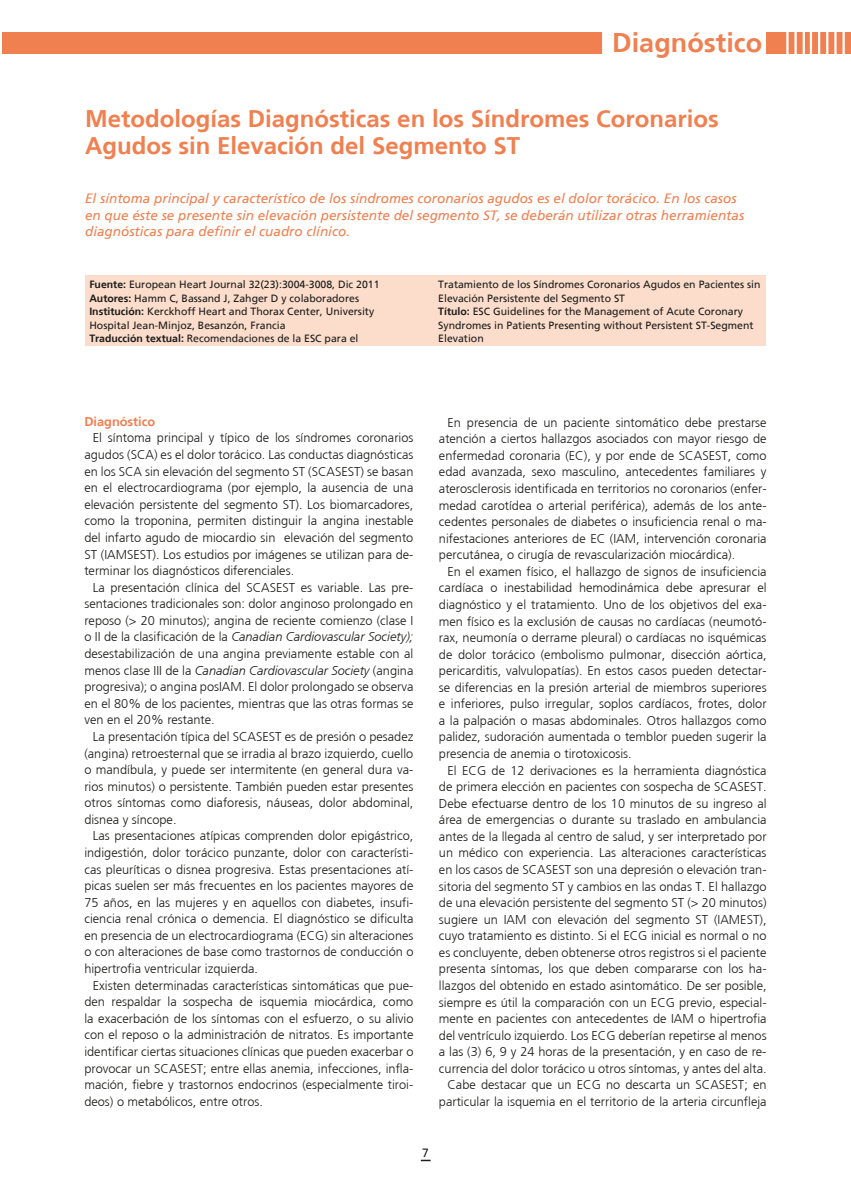
<style>
.page{position:relative;width:851px;height:1191px;background:#fff}
.page>*{position:absolute;margin:0;border:0;box-sizing:border-box;transform-origin:0 0}
.t1{font:700 27px "Frutiger";color:#f08050}
.t2{font:700 24px/26.4px "Frutiger";color:#f08050}
.t3{font:italic 13.5px/16.5px "Frutiger";color:#f08050}
.t4{font:300 12.75px/16.5px "Frutiger";color:#1d1d1b;text-align:justify}
.t5{font:700 12.75px "Frutiger";color:#f08050}
.t6{font:12px "Frutiger";color:#1d1d1b}
.t7{font:10.5px/13.5px "Frutiger";color:#1d1d1b}
.s1{font-weight:700}
.s2{font-style:italic}
</style>
<div class="page">
<div style="left:3px;top:32px;width:847px;height:21px;background:#f08050"></div>
<svg style="left:421px;top:1159px;width:9px;height:2px"></svg>
<div style="left:85px;top:275px;width:680px;height:71px;background:#fcddcb"></div>
<div style="left:602px;top:28px;width:163px;height:30px;background:#fff"></div>
<hr style="left:826px;top:24px;width:2px;height:35px;background:#fff">
<hr style="left:817px;top:25px;width:3px;height:35px;background:#fff">
<hr style="left:809px;top:25px;width:3px;height:35px;background:#fff">
<hr style="left:802px;top:24px;width:2px;height:34px;background:#fff">
<hr style="left:794px;top:24px;width:2px;height:35px;background:#fff">
<hr style="left:786px;top:24px;width:2px;height:35px;background:#fff">
<hr style="left:842px;top:24px;width:2px;height:34px;background:#fff">
<hr style="left:834px;top:24px;width:2px;height:34px;background:#fff">
<h1 class="t1" style="left:612px;top:27px;width:151px">Diagnóstico</h1>
<h2 class="t2" style="left:85px;top:106px;width:635px">Metodologías Diagnósticas en los Síndromes Coronarios<br>Agudos sin Elevación del Segmento ST</h2>
<p class="t3" style="left:85px;top:190px;width:660px">El síntoma principal y característico de los síndromes coronarios agudos es el dolor torácico. En los casos en que éste se presente sin elevación persistente del segmento ST, se deberán utilizar otras herramientas diagnósticas para definir el cuadro clínico.</p>
<p class="t7" style="left:89px;top:277px;width:292px"><span class="s1">Fuente:</span> European Heart Journal 32(23):3004-3008, Dic 2011<br><span class="s1">Autores:</span> Hamm C, Bassand J, Zahger D y colaboradores <span class="s1">Institución:</span> Kerckhoff Heart and Thorax Center, University Hospital Jean-Minjoz, Besanzón, Francia<br><span class="s1">Traducción textual:</span> Recomendaciones de la ESC para el</p>
<p class="t7" style="left:438px;top:278px;width:324px">Tratamiento de los Síndromes Coronarios Agudos en Pacientes sin Elevación Persistente del Segmento ST<br><span class="s1">Título:</span> ESC Guidelines for the Management of Acute Coronary Syndromes in Patients Presenting without Persistent ST-Segment Elevation</p>
<p class="t5" style="left:84px;top:414px;width:72px">Diagnóstico</p>
<p class="t4" style="left:84px;top:430px;width:330px;text-indent:9px">El síntoma principal y típico de los síndromes coronarios agudos (SCA) es el dolor torácico. Las conductas diagnósticas en los SCA sin elevación del segmento ST (SCASEST) se basan en el electrocardiograma (por ejemplo, la ausencia de una elevación persistente del segmento ST). Los biomarcadores, como la troponina, permiten distinguir la angina inestable del infarto agudo de miocardio sin elevación del segmento ST (IAMSEST). Los estudios por imágenes se utilizan para de&shy;terminar los diagnósticos diferenciales.</p>
<p class="t4" style="left:84px;top:579px;width:330px;text-indent:9px">La presentación clínica del SCASEST es variable. Las pre&shy;sentaciones tradicionales son: dolor anginoso prolongado en reposo (&gt; 20 minutos); angina de reciente comienzo (clase I o II de la clasificación de la <span class="s2">Canadian Cardiovascular Society); </span>desestabilización de una angina previamente estable con al menos clase III de la <span class="s2">Canadian Cardiovascular Society</span> (angina progresiva); o angina posIAM. El dolor prolongado se observa en el 80% de los pacientes, mientras que las otras formas se ven en el 20% restante.</p>
<p class="t4" style="left:84px;top:728px;width:330px;text-indent:9px">La presentación típica del SCASEST es de presión o pesadez (angina) retroesternal que se irradia al brazo izquierdo, cuello o mandíbula, y puede ser intermitente (en general dura va&shy;rios minutos) o persistente. También pueden estar presentes otros síntomas como diaforesis, náuseas, dolor abdominal, disnea y síncope.</p>
<p class="t4" style="left:84px;top:827px;width:330px;text-indent:9px">Las presentaciones atípicas comprenden dolor epigástrico, indigestión, dolor torácico punzante, dolor con característi&shy;cas pleuríticas o disnea progresiva. Estas presentaciones atí&shy;picas suelen ser más frecuentes en los pacientes mayores de 75 años, en las mujeres y en aquellos con diabetes, insufi&shy;ciencia renal crónica o demencia. El diagnóstico se dificulta en presencia de un electrocardiograma (ECG) sin alteraciones o con alteraciones de base como trastornos de conducción o hipertrofia ventricular izquierda.</p>
<p class="t4" style="left:84px;top:977px;width:330px;text-indent:9px">Existen determinadas características sintomáticas que pue&shy;den respaldar la sospecha de isquemia miocárdica, como la exacerbación de los síntomas con el esfuerzo, o su alivio con el reposo o la administración de nitratos. Es importante identificar ciertas situaciones clínicas que pueden exacerbar o provocar un SCASEST; entre ellas anemia, infecciones, infla&shy;mación, fiebre y trastornos endocrinos (especialmente tiroi&shy;deos) o metabólicos, entre otros.</p>
<p class="t4" style="left:439px;top:414px;width:329px;text-indent:9px">En presencia de un paciente sintomático debe prestarse atención a ciertos hallazgos asociados con mayor riesgo de enfermedad coronaria (EC), y por ende de SCASEST, como edad avanzada, sexo masculino, antecedentes familiares y aterosclerosis identificada en territorios no coronarios (enfer&shy;medad carotídea o arterial periférica), además de los ante&shy;cedentes personales de diabetes o insuficiencia renal o ma&shy;nifestaciones anteriores de EC (IAM, intervención coronaria percutánea, o cirugía de revascularización miocárdica).</p>
<p class="t4" style="left:439px;top:563px;width:329px;text-indent:9px">En el examen físico, el hallazgo de signos de insuficiencia cardíaca o inestabilidad hemodinámica debe apresurar el diagnóstico y el tratamiento. Uno de los objetivos del exa&shy;men físico es la exclusión de causas no cardíacas (neumotó&shy;rax, neumonía o derrame pleural) o cardíacas no isquémicas de dolor torácico (embolismo pulmonar, disección aórtica, pericarditis, valvulopatías). En estos casos pueden detectar&shy;se diferencias en la presión arterial de miembros superiores e inferiores, pulso irregular, soplos cardíacos, frotes, dolor a la palpación o masas abdominales. Otros hallazgos como palidez, sudoración aumentada o temblor pueden sugerir la presencia de anemia o tirotoxicosis.</p>
<p class="t4" style="left:439px;top:762px;width:329px;text-align:right">El ECG de 12 derivaciones es la herramienta diagnóstica de primera elección en pacientes con sospecha de SCASEST.<br>Debe efectuarse dentro de los 10 minutos de su ingreso al área de emergencias o durante su traslado en ambulancia antes de la llegada al centro de salud, y ser interpretado por un médico con experiencia. Las alteraciones características en los casos de SCASEST son una depresión o elevación tran&shy;sitoria del segmento ST y cambios en las ondas T. El hallazgo de una elevación persistente del segmento ST (&gt; 20 minutos) sugiere un IAM con elevación del segmento ST (IAMEST), cuyo tratamiento es distinto. Si el ECG inicial es normal o no es concluyente, deben obtenerse otros registros si el paciente presenta síntomas, los que deben compararse con los ha&shy;llazgos del obtenido en estado asintomático. De ser posible, siempre es útil la comparación con un ECG previo, especial&shy;mente en pacientes con antecedentes de IAM o hipertrofia del ventrículo izquierdo. Los ECG deberían repetirse al menos a las (3) 6, 9 y 24 horas de la presentación, y en caso de re&shy;currencia del dolor torácico u otros síntomas, y antes del alta.<br>Cabe destacar que un ECG no descarta un SCASEST; en particular la isquemia en el territorio de la arteria circunfleja</p>
<p class="t6" style="left:422px;top:1145px;width:8px">7</p>
</div>
